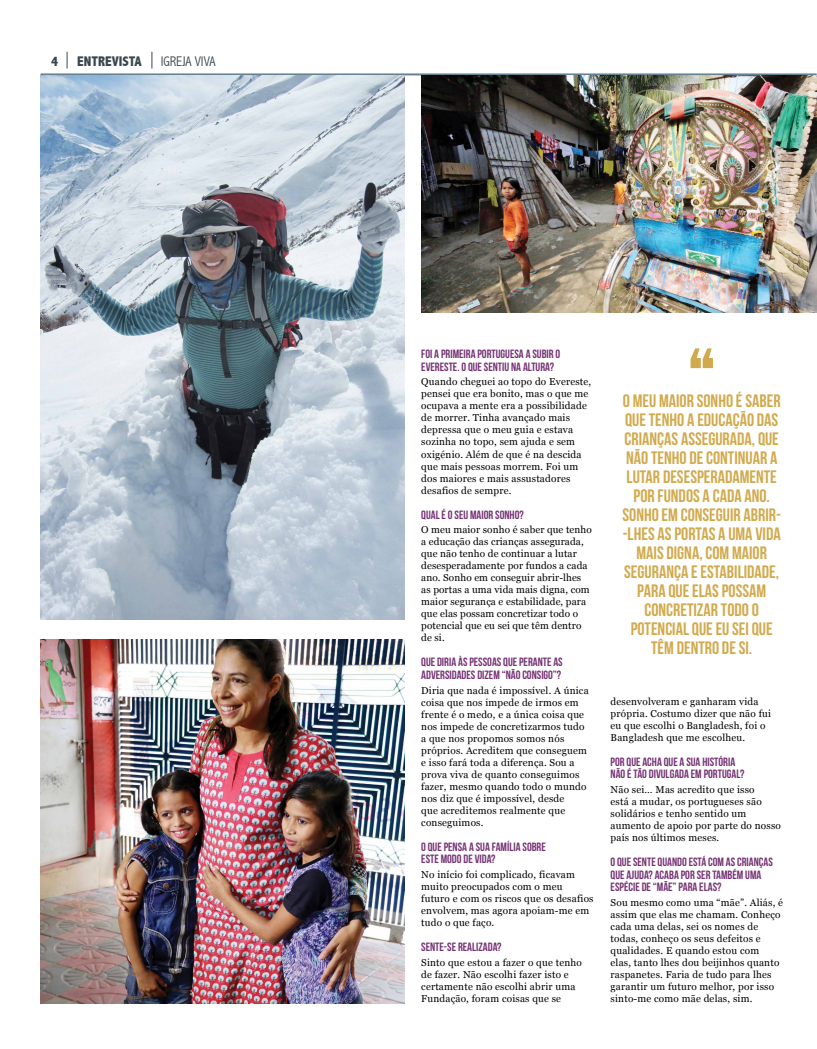
<style>
.page{position:relative;width:817px;height:1049px;background:#fff}
.page>*{position:absolute;margin:0;border:0;box-sizing:border-box;transform-origin:0 0}
.t1{font:18px/19px "Bebas Neue";color:#d2aa4e;text-align:center}
.t2{font:800 condensed 14px "Abadi";color:#3b474f}
.t3{font:300 condensed 14px "Abadi";color:#3b474f}
.t4{font:12px/12.5px "Bebas Neue";color:#753274}
.t5{font:10px/12px "Georgia";letter-spacing:.02em;color:#000}
</style>
<div class="page">
<hr style="left:41px;top:73px;width:775px;height:2px;background:#668290">
<svg style="left:67px;top:52px;width:1px;height:16px"></svg>
<svg style="left:152px;top:52px;width:1px;height:16px"></svg>
<img style="left:41px;top:75px;width:363px;height:545px">
<img style="left:41px;top:639px;width:363px;height:364px">
<img style="left:421px;top:75px;width:395px;height:237px">
<svg style="left:690px;top:348px;width:22px;height:20px"></svg>
<h2 class="t2" style="left:51px;top:53px;width:9px">4</h2>
<h2 class="t2" style="left:77px;top:53px;width:66px">ENTREVISTA</h2>
<h2 class="t3" style="left:161px;top:53px;width:56px">IGREJA VIVA</h2>
<p class="t4" style="left:421px;top:348px;width:140px">FOI A PRIMEIRA PORTUGUESA A SUBIR O<br>EVERESTE. O QUE SENTIU NA ALTURA?</p>
<p class="t5" style="left:421px;top:376px;width:171px">Quando cheguei ao topo do Evereste, pensei que era bonito, mas o que me ocupava a mente era a possibilidade de morrer. Tinha avançado mais depressa que o meu guia e estava sozinha no topo, sem ajuda e sem oxigénio. Além de que é na descida que mais pessoas morrem. Foi um dos maiores e mais assustadores desafios de sempre.</p>
<p class="t4" style="left:421px;top:508px;width:104px">QUAL É O SEU MAIOR SONHO?</p>
<p class="t5" style="left:421px;top:523px;width:172px">O meu maior sonho é saber que tenho a educação das crianças assegurada, que não tenho de continuar a lutar desesperadamente por fundos a cada ano. Sonho em conseguir abrir-lhes as portas a uma vida mais digna, com maior segurança e estabilidade, para que elas possam concretizar todo o potencial que eu sei que têm dentro de si.</p>
<p class="t4" style="left:421px;top:656px;width:143px">QUE DIRIA ÀS PESSOAS QUE PERANTE AS<br>ADVERSIDADES DIZEM “NÃO CONSIGO”?</p>
<p class="t5" style="left:421px;top:684px;width:169px">Diria que nada é impossível. A única coisa que nos impede de irmos em frente é o medo, e a única coisa que nos impede de concretizarmos tudo a que nos propomos somos nós próprios. Acreditem que conseguem e isso fará toda a diferença. Sou a prova viva de quanto conseguimos fazer, mesmo quando todo o mundo nos diz que é impossível, desde<br>que acreditemos realmente que conseguimos.</p>
<p class="t4" style="left:421px;top:840px;width:126px">O QUE PENSA A SUA FAMÍLIA SOBRE<br>ESTE MODO DE VIDA?</p>
<p class="t5" style="left:421px;top:868px;width:174px">No início foi complicado, ficavam muito preocupados com o meu futuro e com os riscos que os desafios envolvem, mas agora apoiam-me em tudo o que faço.</p>
<p class="t4" style="left:421px;top:940px;width:82px">SENTE-SE REALIZADA?</p>
<p class="t5" style="left:421px;top:956px;width:162px">Sinto que estou a fazer o que tenho de fazer. Não escolhi fazer isto e certamente não escolhi abrir uma<br>Fundação, foram coisas que se</p>
<p class="t1" style="left:622px;top:391px;width:160px">O MEU MAIOR SONHO É SABER<br>QUE TENHO A EDUCAÇÃO DAS<br>CRIANÇAS ASSEGURADA, QUE<br>NÃO TENHO DE CONTINUAR A<br>LUTAR DESESPERADAMENTE<br>POR FUNDOS A CADA ANO.<br>SONHO EM CONSEGUIR ABRIR--LHES AS PORTAS A UMA VIDA<br>MAIS DIGNA, COM MAIOR<br>SEGURANÇA E ESTABILIDADE,<br>PARA QUE ELAS POSSAM<br>CONCRETIZAR TODO O<br>POTENCIAL QUE EU SEI QUE<br>TÊM DENTRO DE SI.</p>
<p class="t5" style="left:610px;top:695px;width:162px">desenvolveram e ganharam vida própria. Costumo dizer que não fui eu que escolhi o Bangladesh, foi o<br>Bangladesh que me escolheu.</p>
<p class="t4" style="left:610px;top:755px;width:135px">POR QUE ACHA QUE A SUA HISTÓRIA<br>NÃO É TÃO DIVULGADA EM PORTUGAL?</p>
<p class="t5" style="left:610px;top:783px;width:172px">Não sei… Mas acredito que isso<br>está a mudar, os portugueses são solidários e tenho sentido um aumento de apoio por parte do nosso país nos últimos meses.</p>
<p class="t4" style="left:610px;top:855px;width:164px">O QUE SENTE QUANDO ESTÁ COM AS CRIANÇAS<br>QUE AJUDA? ACABA POR SER TAMBÉM UMA<br>ESPÉCIE DE “MÃE” PARA ELAS?</p>
<p class="t5" style="left:610px;top:896px;width:174px">Sou mesmo como uma “mãe”. Aliás, é assim que elas me chamam. Conheço cada uma delas, sei os nomes de todas, conheço os seus defeitos e qualidades. E quando estou com<br>elas, tanto lhes dou beijinhos quanto raspanetes. Faria de tudo para lhes garantir um futuro melhor, por isso sinto-me como mãe delas, sim.</p>
</div>
